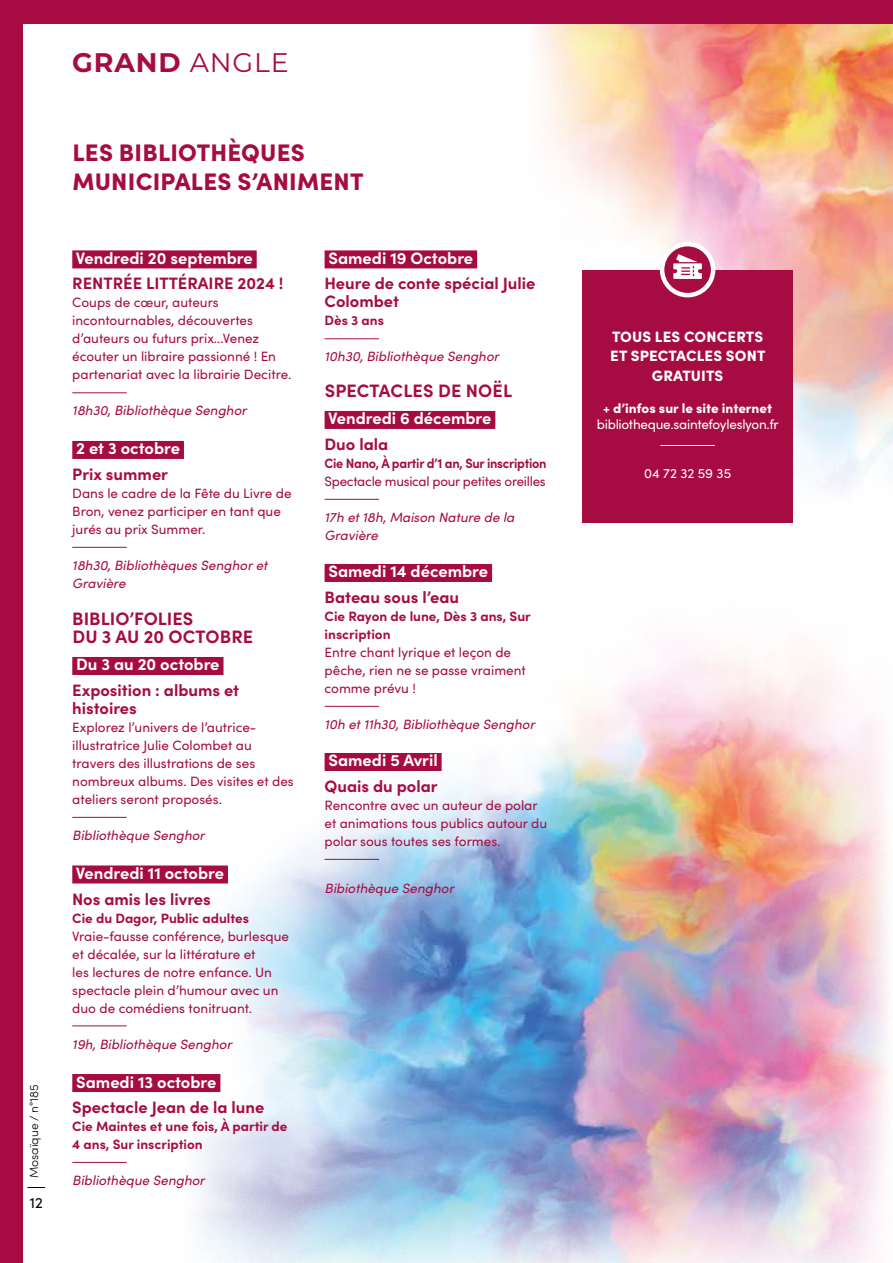
<style>
.page{position:relative;width:893px;height:1263px;background:#fff}
.page>*{position:absolute;margin:0;border:0;box-sizing:border-box;transform-origin:0 0}
.t1{font:700 26.85px "Montserrat";letter-spacing:.03em;color:#a60c42}
.t2{font:900 24px/28.8px "Sofia Pro";letter-spacing:.01em;color:#a60c42}
.t3{font:700 18px/18px "Sofia Pro";letter-spacing:.005em;color:#a60c42}
.t4{font:700 16.5px/18px "Sofia Pro";color:#a60c42}
.t5{font:700 16.5px "Sofia Pro";color:#fff}
.t6{font:900 15px/19.5px "Sofia Pro";letter-spacing:.01em;color:#fff;text-align:center}
.t7{font:15px "Sofia Pro";color:#000}
.t8{font:13.5px/18px "Sofia Pro";color:#a60c42}
.t9{font:italic 13.5px/18px "Sofia Pro";color:#a60c42}
.t10{font:700 13.5px/18px "Sofia Pro";color:#a60c42}
.t11{font:13.5px "Sofia Pro";letter-spacing:-.02em;color:#fff}
.t12{font:700 13.5px "Sofia Pro";letter-spacing:-.02em;color:#a60c42;scale:.94 1}
.t13{font:13.5px "Sofia Pro";letter-spacing:-.02em;color:#a60c42}
.t14{font:900 13.5px "Sofia Pro";color:#fff}
.t15{font:300 12px "Sofia Pro";color:#000}
.s1{font-weight:400}
</style>
<div class="page">
<svg style="left:27px;top:1187px;width:18px;height:1px"></svg>
<img style="left:528px;top:23px;width:365px;height:500px">
<div style="left:0;top:0;width:893px;height:23px;background:#a60c42"></div>
<img style="left:184px;top:650px;width:706px;height:613px">
<div style="left:0;top:0;width:22px;height:1263px;background:#a60c42"></div>
<div style="left:72px;top:250px;width:185px;height:18px;background:#a60c42"></div>
<div style="left:72px;top:441px;width:112px;height:18px;background:#a60c42"></div>
<div style="left:72px;top:657px;width:152px;height:18px;background:#a60c42"></div>
<div style="left:72px;top:865px;width:156px;height:18px;background:#a60c42"></div>
<div style="left:72px;top:1074px;width:148px;height:18px;background:#a60c42"></div>
<hr style="left:72px;top:392px;width:55px;height:1px;background:#a60c42">
<hr style="left:72px;top:547px;width:55px;height:1px;background:#a60c42">
<hr style="left:72px;top:817px;width:55px;height:1px;background:#a60c42">
<hr style="left:72px;top:1025px;width:55px;height:1px;background:#a60c42">
<hr style="left:72px;top:1162px;width:55px;height:1px;background:#a60c42">
<div style="left:325px;top:250px;width:152px;height:18px;background:#a60c42"></div>
<div style="left:325px;top:411px;width:170px;height:18px;background:#a60c42"></div>
<div style="left:325px;top:564px;width:167px;height:18px;background:#a60c42"></div>
<div style="left:325px;top:753px;width:117px;height:18px;background:#a60c42"></div>
<hr style="left:325px;top:338px;width:54px;height:1px;background:#a60c42">
<hr style="left:325px;top:499px;width:54px;height:1px;background:#a60c42">
<hr style="left:325px;top:706px;width:54px;height:1px;background:#a60c42">
<hr style="left:325px;top:859px;width:54px;height:1px;background:#a60c42">
<div style="left:583px;top:270px;width:210px;height:252px;background:#a60c42"></div>
<hr style="left:660px;top:445px;width:55px;height:1px;background:#fff">
<svg style="left:662px;top:244px;width:51px;height:51px"></svg>
<div style="left:660px;top:242px;width:55px;height:55px;border:4px solid #fff;border-radius:50%"></div>
<svg style="left:673px;top:254px;width:29px;height:25px"></svg>
<p class="t15" style="left:25px;top:1178px;width:96px;rotate:-90deg">Mosaïque / n°185</p>
<p class="t7" style="left:30px;top:1191px;width:14px">12</p>
<h1 class="t1" style="left:72px;top:43px;width:218px">GRAND <span class="s1">ANGLE</span></h1>
<h2 class="t2" style="left:72px;top:136px;width:293px">LES BIBLIOTHÈQUES<br>MUNICIPALES S’ANIMENT</h2>
<p class="t5" style="left:76px;top:245px;width:178px">Vendredi 20 septembre</p>
<p class="t4" style="left:72px;top:273px;width:213px">RENTRÉE LITTÉRAIRE 2024 !</p>
<p class="t8" style="left:72px;top:293px;width:221px">Coups de cœur, auteurs incontournables, découvertes d’auteurs ou futurs prix...Venez écouter un libraire passionné ! En partenariat avec la librairie Decitre.</p>
<p class="t9" style="left:72px;top:401px;width:176px">18h30, Bibliothèque Senghor</p>
<p class="t5" style="left:76px;top:436px;width:105px">2 et 3 octobre</p>
<p class="t4" style="left:72px;top:464px;width:97px">Prix summer</p>
<p class="t8" style="left:72px;top:483px;width:221px">Dans le cadre de la Fête du Livre de<br>Bron, venez participer en tant que jurés au prix Summer.</p>
<p class="t9" style="left:72px;top:555px;width:197px">18h30, Bibliothèques Senghor et<br>Gravière</p>
<h3 class="t3" style="left:72px;top:609px;width:182px">BIBLIO’FOLIES<br>DU 3 AU 20 OCTOBRE</h3>
<p class="t5" style="left:76px;top:652px;width:145px">Du 3 au 20 octobre</p>
<p class="t4" style="left:72px;top:680px;width:168px">Exposition : albums et histoires</p>
<p class="t8" style="left:72px;top:717px;width:223px">Explorez l’univers de l’autrice&shy;illustratrice Julie Colombet au travers des illustrations de ses nombreux albums. Des visites et des ateliers seront proposés.</p>
<p class="t9" style="left:72px;top:825px;width:134px">Bibliothèque Senghor</p>
<p class="t5" style="left:76px;top:860px;width:150px">Vendredi 11 octobre</p>
<p class="t4" style="left:72px;top:888px;width:140px">Nos amis les livres</p>
<p class="t10" style="left:72px;top:908px;width:178px">Cie du Dagor, Public adultes</p>
<p class="t8" style="left:72px;top:926px;width:218px">Vraie-fausse conférence, burlesque et décalée, sur la littérature et<br>les lectures de notre enfance. Un spectacle plein d’humour avec un duo de comédiens tonitruant.</p>
<p class="t9" style="left:72px;top:1034px;width:161px">19h, Bibliothèque Senghor</p>
<p class="t5" style="left:76px;top:1069px;width:142px">Samedi 13 octobre</p>
<p class="t4" style="left:72px;top:1097px;width:194px">Spectacle Jean de la lune</p>
<p class="t10" style="left:72px;top:1116px;width:217px">Cie Maintes et une fois, À partir de<br>4 ans, Sur inscription</p>
<p class="t9" style="left:72px;top:1170px;width:134px">Bibliothèque Senghor</p>
<p class="t5" style="left:328px;top:245px;width:146px">Samedi 19 Octobre</p>
<p class="t4" style="left:325px;top:273px;width:212px">Heure de conte spécial Julie<br>Colombet</p>
<p class="t10" style="left:325px;top:311px;width:61px">Dès 3 ans</p>
<p class="t9" style="left:325px;top:347px;width:176px">10h30, Bibliothèque Senghor</p>
<h3 class="t3" style="left:325px;top:381px;width:189px">SPECTACLES DE NOËL</h3>
<p class="t5" style="left:328px;top:406px;width:165px">Vendredi 6 décembre</p>
<p class="t4" style="left:325px;top:434px;width:65px">Duo lala</p>
<p class="t12" style="left:325px;top:453px;width:238px">Cie Nano, À partir d’1 an, Sur inscription</p>
<p class="t13" style="left:325px;top:471px;width:223px">Spectacle musical pour petites oreilles</p>
<p class="t9" style="left:325px;top:507px;width:191px">17h et 18h, Maison Nature de la<br>Gravière</p>
<p class="t5" style="left:328px;top:559px;width:161px">Samedi 14 décembre</p>
<p class="t4" style="left:325px;top:587px;width:136px">Bateau sous l’eau</p>
<p class="t10" style="left:325px;top:606px;width:208px">Cie Rayon de lune, Dès 3 ans, Sur inscription</p>
<p class="t8" style="left:325px;top:642px;width:203px">Entre chant lyrique et leçon de pêche, rien ne se passe vraiment comme prévu !</p>
<p class="t9" style="left:325px;top:714px;width:212px">10h et 11h30, Bibliothèque Senghor</p>
<p class="t5" style="left:328px;top:748px;width:111px">Samedi 5 Avril</p>
<p class="t4" style="left:325px;top:776px;width:115px">Quais du polar</p>
<p class="t8" style="left:325px;top:795px;width:224px">Rencontre avec un auteur de polar et animations tous publics autour du polar sous toutes ses formes.</p>
<p class="t9" style="left:325px;top:878px;width:131px">Bibiothèque Senghor</p>
<p class="t6" style="left:610px;top:325px;width:157px">TOUS LES CONCERTS<br>ET SPECTACLES SONT<br>GRATUITS</p>
<p class="t14" style="left:603px;top:398px;width:171px">+ d’infos sur le site internet</p>
<p class="t11" style="left:597px;top:415px;width:183px">bibliotheque.saintefoyleslyon.fr</p>
<p class="t11" style="left:644px;top:463px;width:89px">04 72 32 59 35</p>
</div>
